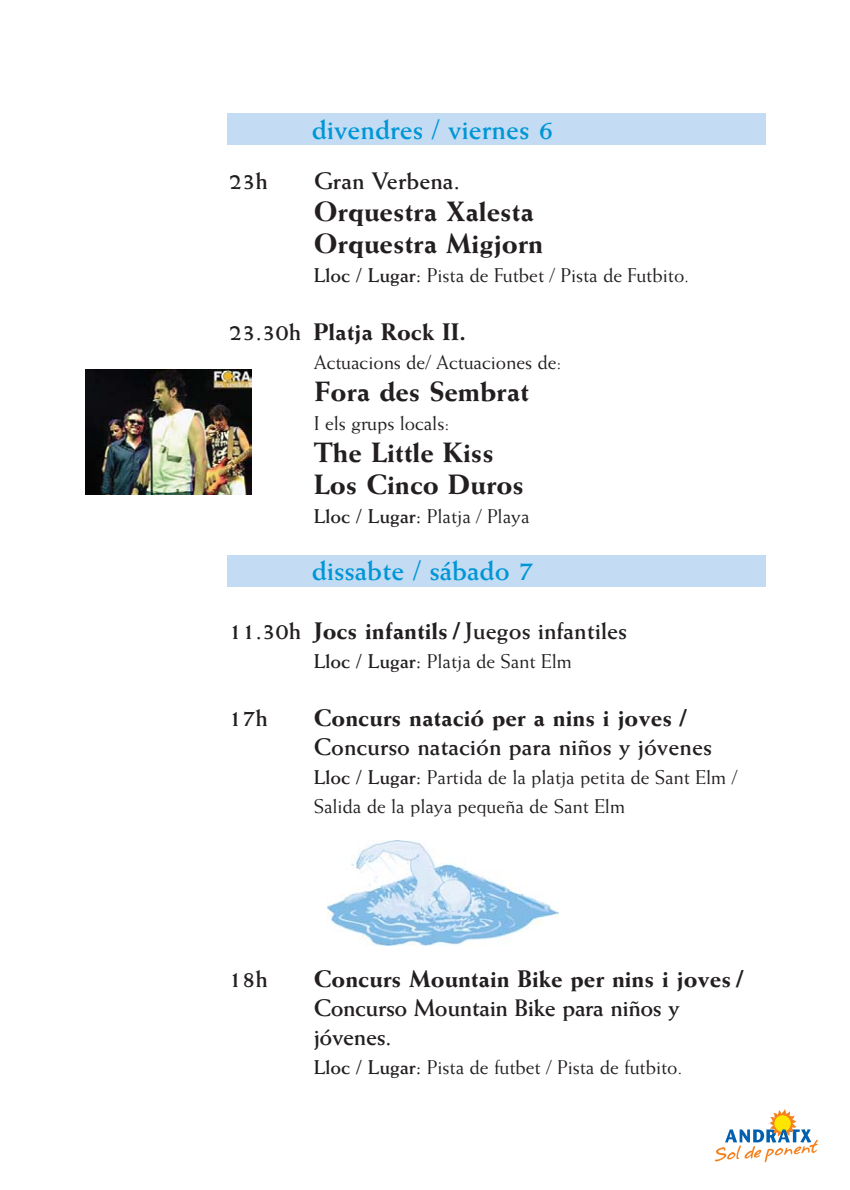
<style>
.page{position:relative;width:850px;height:1190px;background:#fff}
.page>*{position:absolute;margin:0;border:0;box-sizing:border-box;transform-origin:0 0}
.t1{font:800 28px/32px "Weiss";color:#231f20}
.t2{font:700 28px "Weiss";color:#0096d6}
.t3{font:700 24px/29px "Weiss";color:#231f20}
.t4{font:800 24px "Weiss";color:#231f20}
.t5{font:20px/29px "Weiss";letter-spacing:-.005em;color:#231f20}
.s1{font-weight:700}
.s2{font-weight:800}
</style>
<div class="page">
<svg style="left:715px;top:1109px;width:103px;height:53px"></svg>
<div style="left:227px;top:113px;width:538px;height:32px;background:#c4dcf3"></div>
<div style="left:227px;top:555px;width:538px;height:31px;background:#c4dcf3"></div>
<img style="left:328px;top:841px;width:230px;height:105px">
<img style="left:85px;top:370px;width:166px;height:124px">
<h1 class="t2" style="left:312px;top:119px;width:243px">divendres / viernes 6</h1>
<p class="t3" style="left:229px;top:169px;width:41px">23h</p>
<p class="t3" style="left:314px;top:169px;width:148px">Gran Verbena.</p>
<h1 class="t1" style="left:314px;top:198px;width:231px">Orquestra Xalesta<br>Orquestra Migjorn</h1>
<p class="t5" style="left:314px;top:262px;width:377px"><span class="s1">Lloc / Lugar:</span> Pista de Futbet / Pista de Futbito.</p>
<p class="t4" style="left:229px;top:323px;width:239px"><span class="s1">23.30h</span> Platja Rock II.</p>
<p class="t5" style="left:314px;top:349px;width:249px">Actuacions de/ Actuaciones de:</p>
<h1 class="t1" style="left:314px;top:378px;width:217px">Fora des Sembrat</h1>
<p class="t5" style="left:314px;top:410px;width:137px">I els grups locals:</p>
<h1 class="t1" style="left:314px;top:439px;width:212px">The Little Kiss<br>Los Cinco Duros</h1>
<p class="t5" style="left:314px;top:503px;width:217px"><span class="s1">Lloc / Lugar:</span> Platja / Playa</p>
<h1 class="t2" style="left:312px;top:561px;width:224px">dissabte / sábado 7</h1>
<p class="t3" style="left:229px;top:619px;width:400px">11.30h <span class="s2">Jocs infantils /</span> Juegos infantiles</p>
<p class="t5" style="left:314px;top:648px;width:260px"><span class="s1">Lloc / Lugar:</span> Platja de Sant Elm</p>
<p class="t3" style="left:229px;top:706px;width:41px">17h</p>
<p class="t4" style="left:314px;top:709px;width:374px">Concurs natació per a nins i joves /</p>
<p class="t3" style="left:314px;top:735px;width:400px">Concurso natación para niños y jóvenes</p>
<p class="t5" style="left:314px;top:764px;width:425px"><span class="s1">Lloc / Lugar:</span> Partida de la platja petita de Sant Elm /<br>Salida de la playa pequeña de Sant Elm</p>
<p class="t3" style="left:229px;top:967px;width:41px">18h</p>
<p class="t4" style="left:314px;top:970px;width:431px">Concurs Mountain Bike per nins i joves /</p>
<p class="t3" style="left:314px;top:996px;width:368px">Concurso Mountain Bike para niños y jóvenes.</p>
<p class="t5" style="left:314px;top:1054px;width:370px"><span class="s1">Lloc / Lugar:</span> Pista de futbet / Pista de futbito.</p>
</div>
